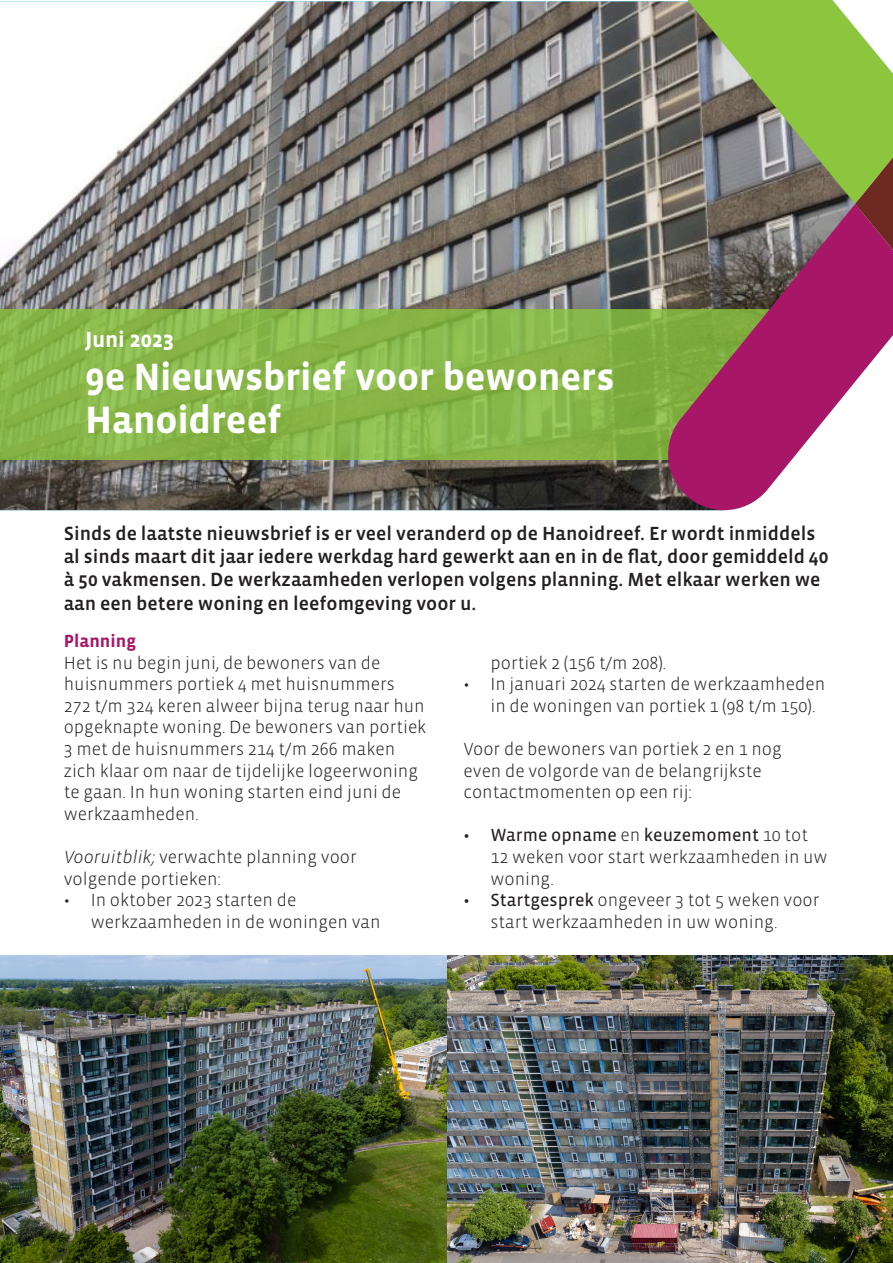
<style>
.page{position:relative;width:893px;height:1263px;background:#fff}
.page>*{position:absolute;margin:0;border:0;box-sizing:border-box;transform-origin:0 0}
.t1{font:700 39px "Vista Sans OTCE";letter-spacing:-.01em;color:#fff}
.t2{font:700 22.5px "Vista Sans OTCE";letter-spacing:-.01em;color:#fff}
.t3{font:500 19.5px/23.4px "Vista Sans OTCE";color:#231f20}
.t4{font:300 18px/21.6px "Vista Sans OTCE";color:#231f20}
.t5{font:700 18px "Vista Sans OTCE";color:#a81667}
.s1{font-style:italic}
.s2{font-weight:400}
</style>
<div class="page">
<img style="left:0;top:2px;width:661px;height:508px">
<svg style="left:0;top:309px;width:661px;height:151px;background:#88b649"></svg>
<img style="left:0;top:955px;width:893px;height:308px">
<svg style="left:661px;top:277px;width:232px;height:233px;fill:#a81667"></svg>
<svg style="left:659px;top:0;width:234px;height:277px;background:#859063"></svg>
<svg style="left:855px;top:132px;width:38px;height:145px;background:#8b5743"></svg>
<p class="t2" style="left:85px;top:326px;width:91px">Juni 2023</p>
<p class="t1" style="left:85px;top:354px;width:531px">9e Nieuwsbrief voor bewoners</p>
<p class="t1" style="left:85px;top:398px;width:198px">Hanoidreef</p>
<p class="t3" style="left:64px;top:521px;width:766px">Sinds de laatste nieuwsbrief is er veel veranderd op de Hanoidreef. Er wordt inmiddels al sinds maart dit jaar iedere werkdag hard gewerkt aan en in de flat, door gemiddeld 40 à 50 vakmensen. De werkzaamheden verlopen volgens planning. Met elkaar werken we aan een betere woning en leefomgeving voor u.</p>
<p class="t5" style="left:64px;top:630px;width:74px">Planning</p>
<p class="t4" style="left:64px;top:651px;width:364px">Het is nu begin juni, de bewoners van de huisnummers portiek 4 met huisnummers 272 t/m 324 keren alweer bijna terug naar hun opgeknapte woning. De bewoners van portiek 3 met de huisnummers 214 t/m 266 maken zich klaar om naar de tijdelijke logeerwoning te gaan. In hun woning starten eind juni de werkzaamheden.</p>
<p class="t4" style="left:64px;top:846px;width:294px"><span class="s1">Vooruitblik;</span> verwachte planning voor volgende portieken:</p>
<p class="t4" style="left:91px;top:889px;width:291px;text-indent:-27px">• In oktober 2023 starten de werkzaamheden in de woningen van</p>
<p class="t4" style="left:490px;top:651px;width:177px">portiek 2 (156 t/m 208).</p>
<p class="t4" style="left:490px;top:673px;width:336px;text-indent:-27px">• In januari 2024 starten de werkzaamheden in de woningen van portiek 1 (98 t/m 150).</p>
<p class="t4" style="left:463px;top:738px;width:320px">Voor de bewoners van portiek 2 en 1 nog even de volgorde van de belangrijkste contactmomenten op een rij:</p>
<p class="t4" style="left:490px;top:824px;width:339px;text-indent:-27px"><span class="s2">• Warme opname</span> en <span class="s2">keuzemoment</span> 10 tot<br>12 weken voor start werkzaamheden in uw woning.</p>
<p class="t4" style="left:490px;top:889px;width:330px;text-indent:-27px"><span class="s2">• Startgesprek</span> ongeveer 3 tot 5 weken voor start werkzaamheden in uw woning.</p>
</div>
